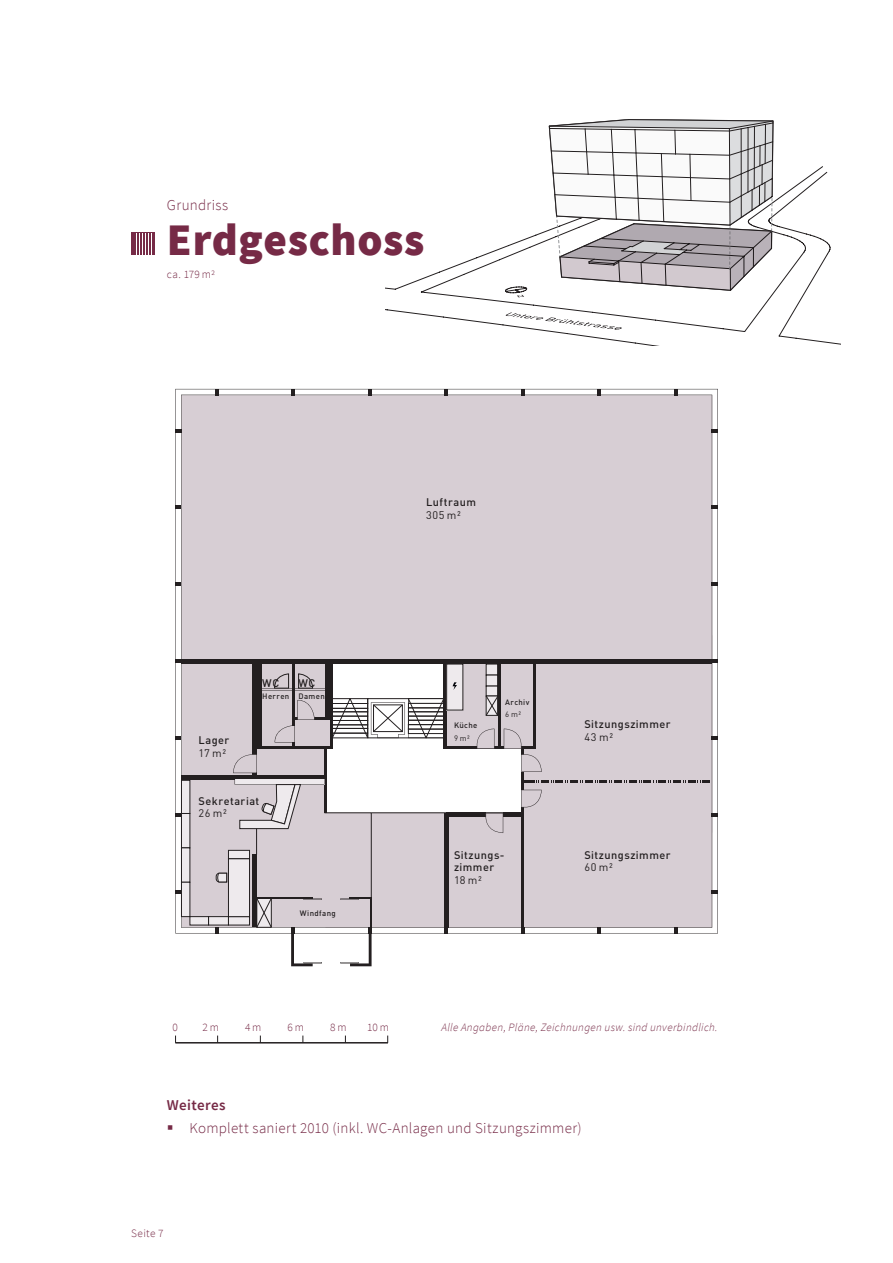
<style>
.page{position:relative;width:893px;height:1263px;background:#fff}
.page>*{position:absolute;margin:0;border:0;box-sizing:border-box;transform-origin:0 0}
.t1{font:900 45px "Source Sans Pro";letter-spacing:.015em;color:#762a46}
.t2{font:300 15px "Source Sans Pro";letter-spacing:.02em;color:#762a46}
.t3{font:600 15px "Source Sans Pro";letter-spacing:.025em;color:#762a46}
.t4{font:italic 300 11.25px "Source Sans Pro";letter-spacing:.03em;color:#762a46}
.t5{font:300 11.25px "Source Sans Pro";letter-spacing:.04em;color:#762a46}
.t6{font:500 10.95px/12.5px "DIN";letter-spacing:.04em;color:#231f20}
.t7{font:500 7.8px/12.5px "DIN";letter-spacing:.045em;color:#231f20}
.s1{font-weight:400}
</style>
<div class="page">
<hr style="left:131px;top:233px;width:2px;height:22px;background:#762a46">
<svg style="left:133px;top:232px;width:19px;height:1px"></svg>
<hr style="left:134px;top:233px;width:2px;height:22px;background:#762a46">
<hr style="left:137px;top:233px;width:2px;height:22px;background:#762a46">
<hr style="left:140px;top:233px;width:2px;height:22px;background:#762a46">
<hr style="left:143px;top:233px;width:2px;height:22px;background:#762a46">
<hr style="left:146px;top:233px;width:2px;height:22px;background:#762a46">
<hr style="left:149px;top:233px;width:2px;height:22px;background:#762a46">
<hr style="left:152px;top:233px;width:2px;height:22px;background:#762a46">
<svg style="left:175px;top:389px;width:543px;height:544px;background:#d4ccd1"></svg>
<svg style="left:175px;top:429px;width:7px;height:3px"></svg>
<svg style="left:215px;top:389px;width:3px;height:6px"></svg>
<svg style="left:291px;top:389px;width:4px;height:6px"></svg>
<svg style="left:368px;top:389px;width:4px;height:6px"></svg>
<svg style="left:444px;top:389px;width:4px;height:6px"></svg>
<svg style="left:521px;top:389px;width:4px;height:6px"></svg>
<svg style="left:597px;top:389px;width:4px;height:6px"></svg>
<svg style="left:674px;top:389px;width:4px;height:6px"></svg>
<svg style="left:215px;top:927px;width:3px;height:6px"></svg>
<svg style="left:444px;top:927px;width:4px;height:6px"></svg>
<svg style="left:521px;top:927px;width:4px;height:6px"></svg>
<svg style="left:597px;top:927px;width:4px;height:6px"></svg>
<svg style="left:674px;top:927px;width:4px;height:6px"></svg>
<svg style="left:175px;top:505px;width:6px;height:4px"></svg>
<svg style="left:712px;top:505px;width:6px;height:4px"></svg>
<svg style="left:712px;top:429px;width:6px;height:3px"></svg>
<svg style="left:175px;top:582px;width:6px;height:4px"></svg>
<svg style="left:712px;top:582px;width:6px;height:4px"></svg>
<svg style="left:175px;top:659px;width:6px;height:4px"></svg>
<svg style="left:712px;top:659px;width:6px;height:4px"></svg>
<svg style="left:175px;top:736px;width:6px;height:4px"></svg>
<svg style="left:175px;top:890px;width:6px;height:4px"></svg>
<svg style="left:712px;top:813px;width:6px;height:4px"></svg>
<svg style="left:175px;top:813px;width:6px;height:4px"></svg>
<svg style="left:712px;top:890px;width:6px;height:4px"></svg>
<svg style="left:476px;top:729px;width:18px;height:20px"></svg>
<svg style="left:485px;top:813px;width:18px;height:20px"></svg>
<svg style="left:504px;top:729px;width:214px;height:78px;background:#d3cbd0"></svg>
<div style="left:331px;top:698px;width:37px;height:6px;border:1px solid #231f20"></div>
<div style="left:331px;top:703px;width:37px;height:5px;border:1px solid #231f20"></div>
<div style="left:331px;top:708px;width:37px;height:4px;border:1px solid #231f20"></div>
<div style="left:331px;top:711px;width:37px;height:5px;border:1px solid #231f20"></div>
<div style="left:331px;top:716px;width:37px;height:5px;border:1px solid #231f20"></div>
<div style="left:331px;top:720px;width:37px;height:5px;border:1px solid #231f20"></div>
<div style="left:331px;top:725px;width:37px;height:4px;border:1px solid #231f20"></div>
<div style="left:331px;top:728px;width:37px;height:5px;border:1px solid #231f20"></div>
<div style="left:331px;top:733px;width:37px;height:5px;border:1px solid #231f20"></div>
<svg style="left:332px;top:697px;width:113px;height:42px"></svg>
<div style="left:408px;top:703px;width:37px;height:5px;border:1px solid #231f20"></div>
<div style="left:408px;top:711px;width:37px;height:5px;border:1px solid #231f20"></div>
<div style="left:408px;top:716px;width:37px;height:4px;border:1px solid #231f20"></div>
<div style="left:408px;top:720px;width:37px;height:5px;border:1px solid #231f20"></div>
<div style="left:408px;top:724px;width:37px;height:5px;border:1px solid #231f20"></div>
<div style="left:408px;top:729px;width:37px;height:5px;border:1px solid #231f20"></div>
<div style="left:447px;top:664px;width:16px;height:46px;background:#eeeaed"></div>
<div style="left:446px;top:664px;width:17px;height:46px;border:1px solid #231f20"></div>
<div style="left:181px;top:780px;width:9px;height:33px;background:#eeeaed"></div>
<div style="left:181px;top:780px;width:9px;height:34px;border:1px solid #231f20"></div>
<div style="left:181px;top:813px;width:9px;height:35px;background:#eeeaed"></div>
<div style="left:181px;top:813px;width:9px;height:35px;border:1px solid #231f20"></div>
<div style="left:181px;top:848px;width:9px;height:34px;background:#eeeaed"></div>
<div style="left:181px;top:848px;width:9px;height:34px;border:1px solid #231f20"></div>
<div style="left:181px;top:882px;width:9px;height:35px;background:#eeeaed"></div>
<div style="left:181px;top:882px;width:9px;height:35px;border:1px solid #231f20"></div>
<div style="left:190px;top:917px;width:19px;height:8px;background:#eeeaed"></div>
<div style="left:190px;top:916px;width:19px;height:9px;border:1px solid #231f20"></div>
<div style="left:209px;top:917px;width:19px;height:8px;background:#eeeaed"></div>
<div style="left:208px;top:916px;width:21px;height:9px;border:1px solid #231f20"></div>
<div style="left:228px;top:850px;width:22px;height:9px;background:#eeeaed"></div>
<div style="left:228px;top:850px;width:22px;height:9px;border:1px solid #231f20"></div>
<div style="left:228px;top:917px;width:22px;height:8px;background:#eeeaed"></div>
<div style="left:228px;top:916px;width:22px;height:9px;border:1px solid #231f20"></div>
<div style="left:228px;top:859px;width:22px;height:58px;background:#eeeaed"></div>
<div style="left:228px;top:858px;width:22px;height:59px;border:1px solid #231f20"></div>
<div style="left:486px;top:664px;width:12px;height:11px;background:#eeeaed"></div>
<div style="left:486px;top:664px;width:12px;height:11px;border:1px solid #231f20"></div>
<div style="left:486px;top:675px;width:12px;height:11px;background:#eeeaed"></div>
<div style="left:486px;top:675px;width:12px;height:11px;border:1px solid #231f20"></div>
<div style="left:486px;top:686px;width:12px;height:10px;background:#eeeaed"></div>
<div style="left:486px;top:686px;width:12px;height:10px;border:1px solid #231f20"></div>
<svg style="left:485px;top:695px;width:14px;height:21px"></svg>
<svg style="left:216px;top:873px;width:11px;height:9px"></svg>
<hr style="left:324px;top:749px;width:3px;height:64px;background:#231f20">
<svg style="left:233px;top:754px;width:139px;height:212px"></svg>
<hr style="left:372px;top:812px;width:149px;height:1px;background:#231f20">
<hr style="left:257px;top:662px;width:4px;height:85px;background:#231f20">
<hr style="left:326px;top:662px;width:4px;height:56px;background:#231f20">
<hr style="left:292px;top:664px;width:3px;height:61px;background:#231f20">
<svg style="left:275px;top:700px;width:39px;height:48px;background:#c0b8bd"></svg>
<svg style="left:274px;top:673px;width:15px;height:16px"></svg>
<svg style="left:298px;top:673px;width:15px;height:16px"></svg>
<svg style="left:453px;top:682px;width:4px;height:8px"></svg>
<svg style="left:385px;top:229px;width:455px;height:116px"></svg>
<svg style="left:549px;top:119px;width:281px;height:172px"></svg>
<hr style="left:175px;top:1042px;width:213px;height:1px;background:#231f20">
<p class="t2" style="left:167px;top:196px;width:63px">Grundriss</p>
<p class="t1" style="left:167px;top:209px;width:259px">Erdgeschoss</p>
<p class="t5" style="left:167px;top:267px;width:50px">ca. 179 m2</p>
<p class="t6" style="left:426px;top:496px;width:51px">Luftraum<br><span class="s1">305 m²</span></p>
<p class="t6" style="left:262px;top:676px;width:18px">WC</p>
<p class="t7" style="left:262px;top:690px;width:29px">Herren</p>
<p class="t6" style="left:298px;top:676px;width:18px">WC</p>
<p class="t7" style="left:298px;top:690px;width:28px">Damen</p>
<p class="t6" style="left:199px;top:734px;width:32px">Lager<br><span class="s1">17 m²</span></p>
<p class="t6" style="left:199px;top:794px;width:62px">Sekretariat<br><span class="s1">26 m²</span></p>
<p class="t7" style="left:300px;top:907px;width:37px">Windfang</p>
<p class="t5" style="left:173px;top:1020px;width:7px">0</p>
<p class="t5" style="left:203px;top:1020px;width:18px">2m</p>
<p class="t5" style="left:245px;top:1020px;width:18px">4m</p>
<p class="t5" style="left:288px;top:1020px;width:18px">6m</p>
<p class="t5" style="left:330px;top:1020px;width:18px">8m</p>
<p class="t5" style="left:367px;top:1020px;width:23px">10m</p>
<p class="t7" style="left:505px;top:695px;width:26px">Archiv<br><span class="s1">6 m²</span></p>
<p class="t7" style="left:454px;top:719px;width:25px">Küche<br><span class="s1">9 m²</span></p>
<p class="t6" style="left:584px;top:718px;width:88px">Sitzungszimmer<br><span class="s1">43 m²</span></p>
<p class="t6" style="left:454px;top:848px;width:52px">Sitzungs&shy;zimmer<br><span class="s1">18 m²</span></p>
<p class="t6" style="left:584px;top:848px;width:88px">Sitzungszimmer<br><span class="s1">60 m²</span></p>
<p class="t4" style="left:441px;top:1020px;width:278px">Alle Angaben, Pläne, Zeichnungen usw. sind unverbindlich.</p>
<p class="t3" style="left:167px;top:1095px;width:60px">Weiteres</p>
<p class="t2" style="left:189px;top:1118px;width:394px">Komplett saniert 2010 (inkl. WC-Anlagen und Sitzungszimmer)</p>
<p class="t5" style="left:131px;top:1226px;width:34px">Seite 7</p>
</div>
